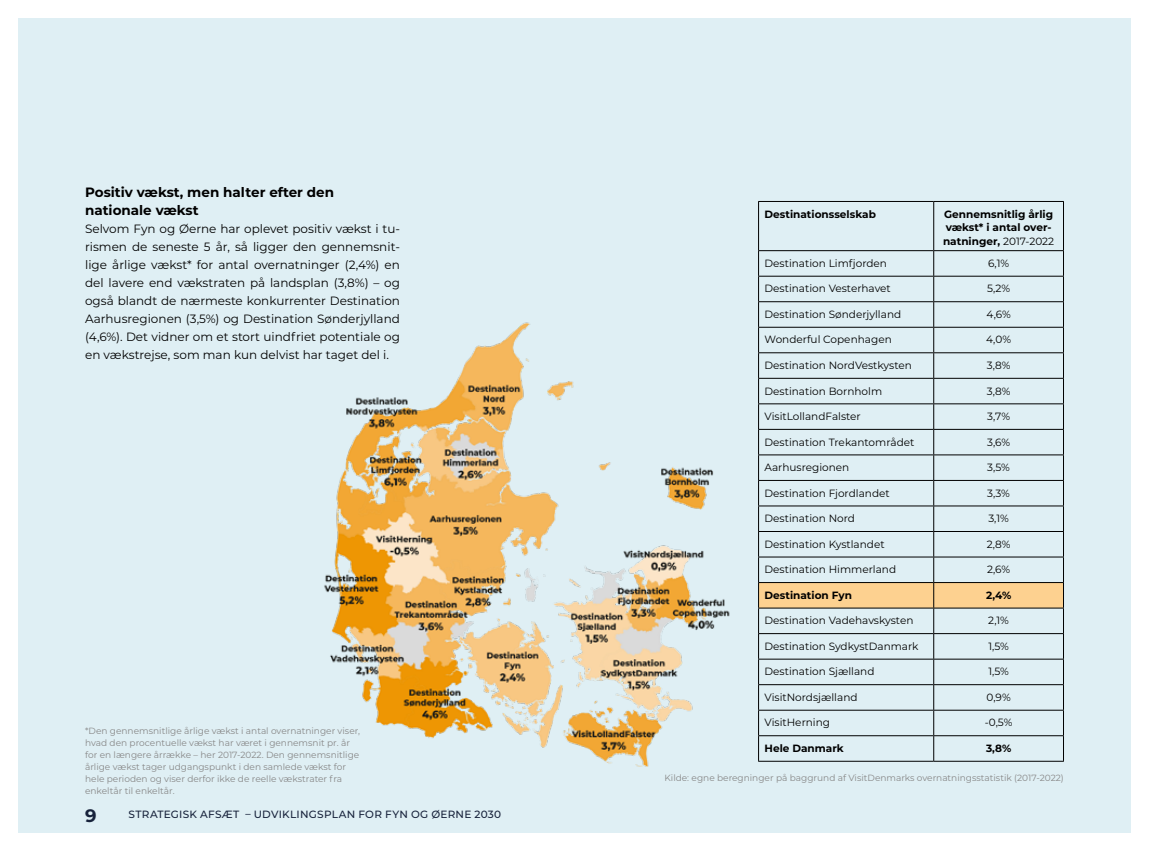
<style>
.page{position:relative;width:1149px;height:851px;background:#fff}
.page>*{position:absolute;margin:0;border:0;box-sizing:border-box;transform-origin:0 0}
.t1{font:700 18px "Visit Denmark";color:#17223b}
.t2{font:700 13.5px/18px "Visit Denmark";color:#000}
.t3{font:12px/18px "Visit Denmark";color:#000;text-align:justify}
.t4{font:10.5px "Visit Denmark";color:#000}
.t5{font:700 10.5px/13.5px "Visit Denmark";color:#000}
.t6{font:500 10.5px "Visit Denmark";letter-spacing:.025em;color:#17223b}
.t7{font:9px/12px "Visit Denmark";color:#878787}
.s1{font-weight:400}
</style>
<div class="page">
<div style="left:18px;top:18px;width:1112px;height:814px;background:#dfeff4"></div>
<hr style="left:758px;top:201px;width:175px;height:1px;background:#000">
<hr style="left:758px;top:202px;width:1px;height:48px;background:#000">
<hr style="left:933px;top:201px;width:130px;height:1px;background:#000">
<hr style="left:933px;top:202px;width:1px;height:48px;background:#000">
<hr style="left:1062px;top:202px;width:1px;height:48px;background:#000">
<hr style="left:758px;top:250px;width:175px;height:1px;background:#000">
<hr style="left:933px;top:250px;width:130px;height:1px;background:#000">
<svg style="left:758px;top:251px;width:305px;height:509px"></svg>
<hr style="left:758px;top:760px;width:175px;height:1px;background:#000">
<hr style="left:933px;top:760px;width:130px;height:1px;background:#000">
<img style="left:324px;top:322px;width:406px;height:444px">
<p class="t2" style="left:85px;top:182px;width:250px">Positiv vækst, men halter efter den nationale vækst</p>
<p class="t3" style="left:85px;top:219px;width:316px">Selvom Fyn og Øerne har oplevet positiv vækst i tu&shy;rismen de seneste 5 år, så ligger den gennemsnit&shy;lige årlige vækst* for antal overnatninger (2,4%) en del lavere end vækstraten på landsplan (3,8%) – og også blandt de nærmeste konkurrenter Destination Aarhusregionen (3,5%) og Destination Sønderjylland (4,6%). Det vidner om et stort uindfriet potentiale og en vækstrejse, som man kun delvist har taget del i.</p>
<p class="t7" style="left:85px;top:724px;width:276px">*Den gennemsnitlige årlige vækst i antal overnatninger viser, hvad den procentuelle vækst har været i gennemsnit pr. år for en længere årrække – her 2017-2022. Den gennemsnitlige årlige vækst tager udgangspunkt i den samlede vækst for hele perioden og viser derfor ikke de reelle vækstrater fra enkeltår til enkeltår.</p>
<h1 class="t1" style="left:85px;top:802px;width:13px">9</h1>
<p class="t6" style="left:128px;top:806px;width:374px">STRATEGISK AFSÆT – UDVIKLINGSPLAN FOR FYN OG ØERNE 2030</p>
<p class="t5" style="left:764px;top:206px;width:113px">Destinationsselskab</p>
<p class="t5" style="left:942px;top:206px;width:113px">Gennemsnitlig årlig vækst* i antal over&shy;natninger, <span class="s1">2017-2022</span></p>
<p class="t4" style="left:764px;top:256px;width:124px">Destination Limfjorden</p>
<p class="t4" style="left:987px;top:256px;width:23px">6,1%</p>
<p class="t4" style="left:764px;top:281px;width:128px">Destination Vesterhavet</p>
<p class="t4" style="left:986px;top:281px;width:25px">5,2%</p>
<p class="t4" style="left:764px;top:307px;width:138px">Destination Sønderjylland</p>
<p class="t4" style="left:986px;top:307px;width:26px">4,6%</p>
<p class="t4" style="left:764px;top:332px;width:129px">Wonderful Copenhagen</p>
<p class="t4" style="left:985px;top:332px;width:26px">4,0%</p>
<p class="t4" style="left:764px;top:358px;width:149px">Destination NordVestkysten</p>
<p class="t4" style="left:986px;top:358px;width:25px">3,8%</p>
<p class="t4" style="left:764px;top:383px;width:119px">Destination Bornholm</p>
<p class="t4" style="left:986px;top:383px;width:25px">3,8%</p>
<p class="t4" style="left:764px;top:409px;width:98px">VisitLollandFalster</p>
<p class="t4" style="left:986px;top:409px;width:24px">3,7%</p>
<p class="t4" style="left:764px;top:434px;width:151px">Destination Trekantområdet</p>
<p class="t4" style="left:986px;top:434px;width:24px">3,6%</p>
<p class="t4" style="left:764px;top:460px;width:86px">Aarhusregionen</p>
<p class="t4" style="left:986px;top:460px;width:24px">3,5%</p>
<p class="t4" style="left:764px;top:485px;width:127px">Destination Fjordlandet</p>
<p class="t4" style="left:986px;top:485px;width:24px">3,3%</p>
<p class="t4" style="left:764px;top:511px;width:92px">Destination Nord</p>
<p class="t4" style="left:988px;top:511px;width:22px">3,1%</p>
<p class="t4" style="left:764px;top:536px;width:122px">Destination Kystlandet</p>
<p class="t4" style="left:986px;top:536px;width:25px">2,8%</p>
<p class="t4" style="left:764px;top:562px;width:133px">Destination Himmerland</p>
<p class="t4" style="left:986px;top:562px;width:25px">2,6%</p>
<p class="t5" style="left:764px;top:587px;width:89px">Destination Fyn</p>
<p class="t5" style="left:985px;top:587px;width:27px">2,4%</p>
<p class="t4" style="left:764px;top:613px;width:150px">Destination Vadehavskysten</p>
<p class="t4" style="left:987px;top:613px;width:22px">2,1%</p>
<p class="t4" style="left:764px;top:638px;width:155px">Destination SydkystDanmark</p>
<p class="t4" style="left:988px;top:638px;width:22px">1,5%</p>
<p class="t4" style="left:764px;top:664px;width:111px">Destination Sjælland</p>
<p class="t4" style="left:988px;top:664px;width:22px">1,5%</p>
<p class="t4" style="left:764px;top:689px;width:94px">VisitNordsjælland</p>
<p class="t4" style="left:986px;top:689px;width:26px">0,9%</p>
<p class="t4" style="left:764px;top:715px;width:67px">VisitHerning</p>
<p class="t4" style="left:984px;top:715px;width:29px">-0,5%</p>
<p class="t5" style="left:764px;top:740px;width:81px">Hele Danmark</p>
<p class="t5" style="left:985px;top:740px;width:27px">3,8%</p>
<p class="t7" style="left:664px;top:771px;width:400px">Kilde: egne beregninger på baggrund af VisitDenmarks overnatningsstatistik (2017-2022)</p>
</div>
